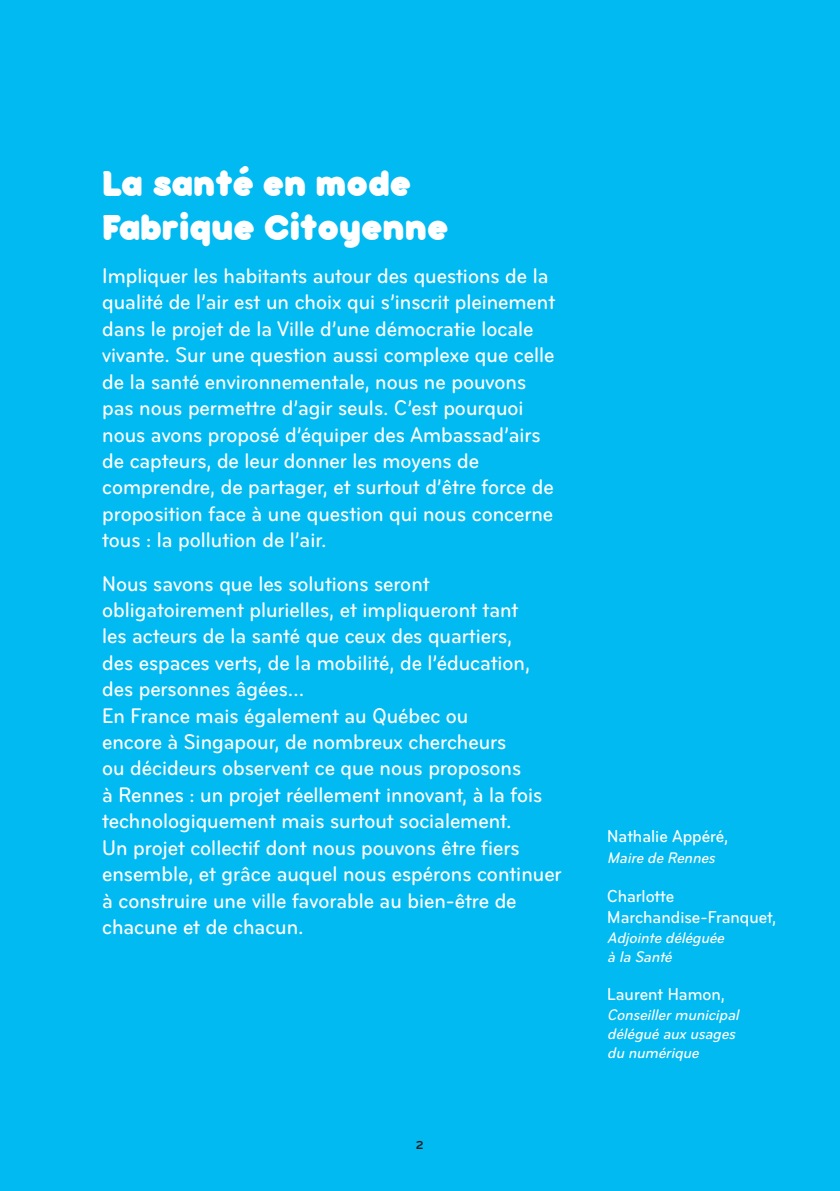
<style>
.page{position:relative;width:840px;height:1191px;background:#fff}
.page>*{position:absolute;margin:0;border:0;box-sizing:border-box;transform-origin:0 0}
.t1{font:900 40px/44px "bubbleboddy";color:#fff}
.t2{font:500 condensed 22px/26.4px "Bryant";color:#fff}
.t3{font:500 condensed 18px/21.6px "Bryant";color:#fff}
.t4{font:italic 500 condensed 16px/19.2px "Bryant";color:#fff}
.t5{font:700 12px "Bryant";color:#231f20}
</style>
<div class="page">
<div style="left:0;top:0;width:839px;height:1191px;background:#00baf1"></div>
<h1 class="t1" style="left:102px;top:159px;width:348px">La santé en mode<br>Fabrique Citoyenne</h1>
<p class="t2" style="left:102px;top:263px;width:454px">Impliquer les habitants autour des questions de la qualité de l’air est un choix qui s’inscrit pleinement dans le projet de la Ville d’une démocratie locale vivante. Sur une question aussi complexe que celle de la santé environnementale, nous ne pouvons pas nous permettre d’agir seuls. C’est pourquoi nous avons proposé d’équiper des Ambassad’airs de capteurs, de leur donner les moyens de comprendre, de partager, et surtout d’être force de proposition face à une question qui nous concerne tous : la pollution de l’air.</p>
<p class="t2" style="left:102px;top:570px;width:460px">Nous savons que les solutions seront obligatoirement plurielles, et impliqueront tant<br>les acteurs de la santé que ceux des quartiers,<br>des espaces verts, de la mobilité, de l’éducation, des personnes âgées…<br>En France mais également au Québec ou<br>encore à Singapour, de nombreux chercheurs<br>ou décideurs observent ce que nous proposons<br>à Rennes : un projet réellement innovant, à la fois technologiquement mais surtout socialement.<br>Un projet collectif dont nous pouvons être fiers ensemble, et grâce auquel nous espérons continuer à construire une ville favorable au bien-être de chacune et de chacun.</p>
<p class="t5" style="left:416px;top:1138px;width:10px">2</p>
<p class="t3" style="left:607px;top:825px;width:122px">Nathalie Appéré,</p>
<p class="t4" style="left:607px;top:848px;width:113px">Maire de Rennes</p>
<p class="t3" style="left:607px;top:885px;width:170px">Charlotte<br>Marchandise-Franquet,</p>
<p class="t4" style="left:607px;top:928px;width:122px">Adjointe déléguée à la Santé</p>
<p class="t3" style="left:607px;top:984px;width:119px">Laurent Hamon,</p>
<p class="t4" style="left:607px;top:1005px;width:137px">Conseillermunicipal délégué auxusages du numérique</p>
</div>
